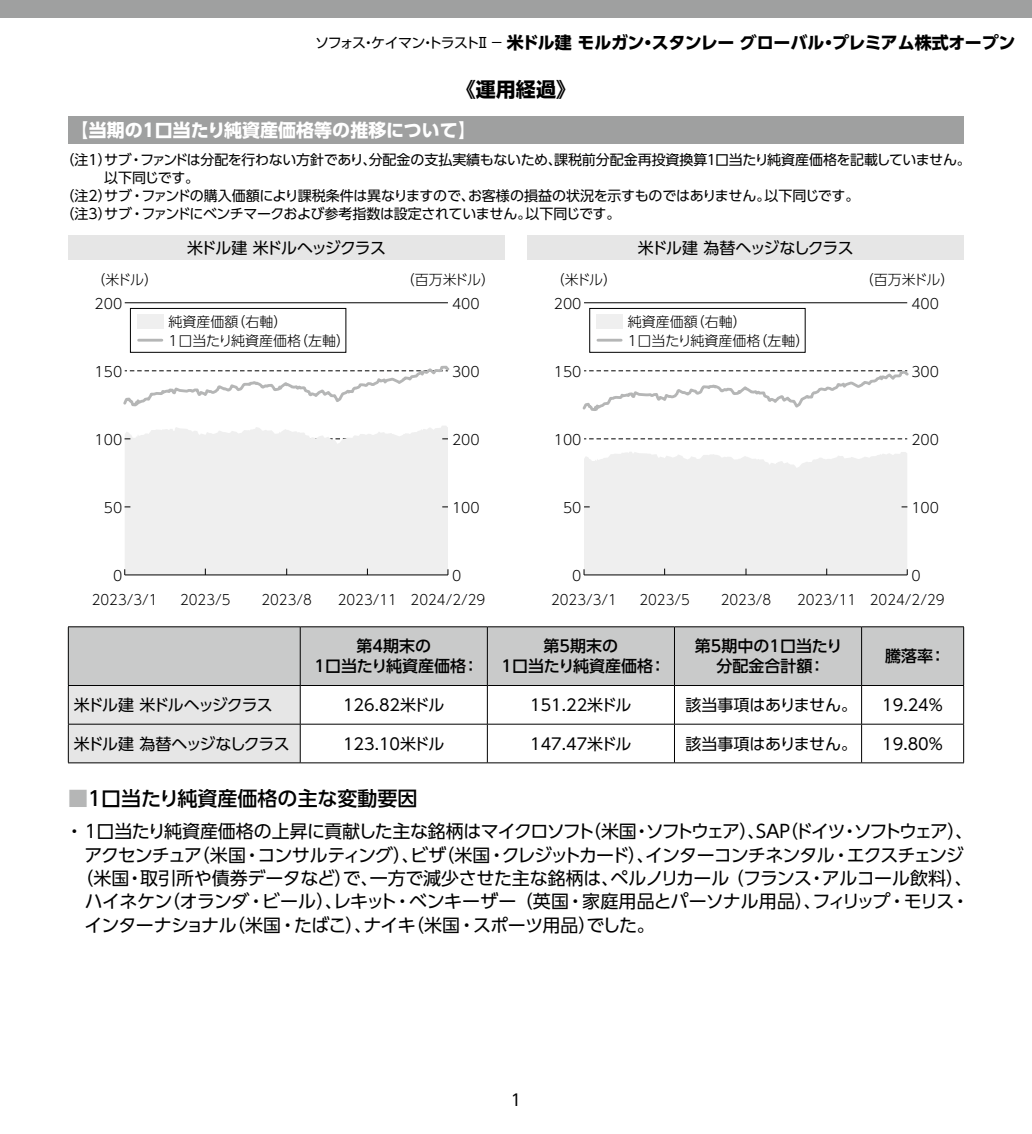
<style>
.page{position:relative;width:1032px;height:1134px;background:#fff}
.page>*{position:absolute;margin:0;border:0;box-sizing:border-box;transform-origin:0 0}
.t1{font:500 20px "UD Shin Go Pro";color:#000}
.t2{font:700 20px "UD Shin Go Pro";color:#000}
.t3{font:18px "UD Shin Go Pro";letter-spacing:-.04em;color:#000}
.t4{font:18px "UD Shin Go Pro";letter-spacing:-.06em;color:#000}
.t5{font:18px "UD Shin Go Pro";letter-spacing:-.015em;color:#000}
.t6{font:700 18px "UD Shin Go Pro";color:#fff}
.t7{font:700 17px "UD Shin Go Pro";letter-spacing:-.02em;color:#000}
.t8{font:500 16px/20px "UD Shin Go Pro";color:#000;text-align:center}
.t9{font:16px "UD Shin Go Pro";color:#000}
.t10{font:16px "UD Shin Go Pro";letter-spacing:-.075em;color:#000}
.t11{font:16px "UD Shin Go Pro";letter-spacing:-.07em;color:#000}
.t12{font:16px "UD Shin Go Pro";letter-spacing:-.015em;color:#000}
.t13{font:16px "UD Shin Go Pro";letter-spacing:-.04em;color:#000}
.t14{font:14px "UD Shin Go Pro";letter-spacing:-.02em;color:#000}
.t15{font:300 14px/18.8px "UD Shin Go Pro";color:#000}
.t16{font:300 14px "UD Shin Go Pro";color:#000;scale:.95 1}
.s1{font-weight:400;font-size:14px}
.s2{color:#b5b6b6}
</style>
<div class="page">
<div style="left:0;top:0;width:1032px;height:17px;background:#9fa0a0"></div>
<div style="left:68px;top:116px;width:896px;height:28px;background:#9fa0a0"></div>
<hr style="left:125px;top:302px;width:323px;height:1px;background:#000">
<div style="left:125px;top:426px;width:323px;height:148px;background:#efefef"></div>
<svg style="left:123px;top:365px;width:327px;height:42px"></svg>
<svg style="left:125px;top:438px;width:323px;height:1px"></svg>
<svg style="left:125px;top:506px;width:323px;height:1px"></svg>
<div style="left:130px;top:308px;width:216px;height:45px;border:1px solid #000"></div>
<div style="left:137px;top:314px;width:26px;height:14px;background:#efefef"></div>
<hr style="left:139px;top:339px;width:23px;height:3px;background:#b5b6b6">
<hr style="left:125px;top:574px;width:323px;height:1px;background:#000">
<svg style="left:584px;top:438px;width:323px;height:1px"></svg>
<hr style="left:584px;top:302px;width:323px;height:1px;background:#000">
<svg style="left:582px;top:370px;width:327px;height:41px"></svg>
<div style="left:589px;top:308px;width:216px;height:45px;border:1px solid #000"></div>
<div style="left:596px;top:314px;width:26px;height:14px;background:#efefef"></div>
<hr style="left:598px;top:339px;width:23px;height:3px;background:#b5b6b6">
<div style="left:583px;top:452px;width:325px;height:123px;background:#efefef"></div>
<hr style="left:584px;top:574px;width:323px;height:1px;background:#000">
<div style="left:68px;top:235px;width:437px;height:25px;background:#e6e6e6"></div>
<div style="left:527px;top:235px;width:437px;height:25px;background:#e6e6e6"></div>
<div style="left:69px;top:627px;width:894px;height:58px;background:#c9caca"></div>
<div style="left:69px;top:686px;width:231px;height:76px;background:#e6e6e6"></div>
<hr style="left:674px;top:686px;width:1px;height:38px;background:#000">
<hr style="left:861px;top:685px;width:103px;height:1px;background:#000">
<hr style="left:861px;top:686px;width:1px;height:38px;background:#000">
<hr style="left:963px;top:686px;width:1px;height:38px;background:#000">
<hr style="left:674px;top:724px;width:1px;height:38px;background:#000">
<hr style="left:861px;top:724px;width:103px;height:1px;background:#000">
<hr style="left:861px;top:724px;width:1px;height:38px;background:#000">
<hr style="left:963px;top:724px;width:1px;height:38px;background:#000">
<hr style="left:861px;top:762px;width:103px;height:1px;background:#000">
<hr style="left:68px;top:626px;width:232px;height:1px;background:#000">
<hr style="left:68px;top:627px;width:1px;height:58px;background:#000">
<hr style="left:300px;top:626px;width:187px;height:1px;background:#000">
<hr style="left:300px;top:627px;width:1px;height:58px;background:#000">
<hr style="left:487px;top:626px;width:187px;height:1px;background:#000">
<hr style="left:487px;top:627px;width:1px;height:58px;background:#000">
<hr style="left:674px;top:626px;width:187px;height:1px;background:#000">
<hr style="left:674px;top:627px;width:1px;height:58px;background:#000">
<hr style="left:861px;top:626px;width:103px;height:1px;background:#000">
<hr style="left:861px;top:627px;width:1px;height:58px;background:#000">
<hr style="left:963px;top:627px;width:1px;height:58px;background:#000">
<hr style="left:68px;top:685px;width:232px;height:1px;background:#000">
<hr style="left:68px;top:686px;width:1px;height:38px;background:#000">
<hr style="left:300px;top:685px;width:187px;height:1px;background:#000">
<hr style="left:300px;top:686px;width:1px;height:38px;background:#000">
<hr style="left:487px;top:685px;width:187px;height:1px;background:#000">
<hr style="left:487px;top:686px;width:1px;height:38px;background:#000">
<hr style="left:674px;top:685px;width:187px;height:1px;background:#000">
<hr style="left:68px;top:724px;width:232px;height:1px;background:#000">
<hr style="left:68px;top:724px;width:1px;height:38px;background:#000">
<hr style="left:300px;top:724px;width:187px;height:1px;background:#000">
<hr style="left:300px;top:724px;width:1px;height:38px;background:#000">
<hr style="left:487px;top:724px;width:187px;height:1px;background:#000">
<hr style="left:487px;top:724px;width:1px;height:38px;background:#000">
<hr style="left:674px;top:724px;width:187px;height:1px;background:#000">
<hr style="left:68px;top:762px;width:232px;height:1px;background:#000">
<hr style="left:300px;top:762px;width:187px;height:1px;background:#000">
<hr style="left:487px;top:762px;width:187px;height:1px;background:#000">
<hr style="left:674px;top:762px;width:187px;height:1px;background:#000">
<p class="t7" style="left:315px;top:29px;width:702px"><span class="s1">ソフォス・ケイマン・トラストⅡ －</span> 米ドル建 モルガン・スタンレー グローバル・プレミアム株式オープン</p>
<h1 class="t2" style="left:456px;top:73px;width:122px">《運用経過》</h1>
<p class="t6" style="left:70px;top:115px;width:407px">【当期の1口当たり純資産価格等の推移について】</p>
<p class="t14" style="left:61px;top:149px;width:912px">（注1）サブ・ファンドは分配を行わない方針であり、分配金の支払実績もないため、課税前分配金再投資換算１口当たり純資産価格を記載していません。</p>
<p class="t14" style="left:104px;top:167px;width:96px">以下同じです。</p>
<p class="t14" style="left:61px;top:185px;width:800px">（注2）サブ・ファンドの購入価額により課税条件は異なりますので、お客様の損益の状況を示すものではありません。以下同じです。</p>
<p class="t14" style="left:61px;top:203px;width:561px">（注3）サブ・ファンドにベンチマークおよび参考指数は設定されていません。以下同じです。</p>
<p class="t11" style="left:187px;top:235px;width:200px">米ドル建 米ドルヘッジクラス</p>
<p class="t10" style="left:638px;top:235px;width:217px">米ドル建 為替ヘッジなしクラス</p>
<p class="t15" style="left:91px;top:270px;width:68px">（米ドル）</p>
<p class="t15" style="left:401px;top:270px;width:96px">（百万米ドル）</p>
<p class="t15" style="left:551px;top:270px;width:68px">（米ドル）</p>
<p class="t15" style="left:860px;top:270px;width:96px">（百万米ドル）</p>
<p class="t15" style="left:95px;top:293px;width:29px">200</p>
<p class="t15" style="left:452px;top:293px;width:29px">400</p>
<p class="t15" style="left:554px;top:293px;width:29px">200</p>
<p class="t15" style="left:911px;top:293px;width:29px">400</p>
<p class="t15" style="left:168px;top:312px;width:183px">純資産価額（右軸）<br>1口当たり純資産価格（左軸）</p>
<p class="t15" style="left:628px;top:312px;width:183px">純資産価額（右軸）<br>1口当たり純資産価格（左軸）</p>
<p class="t15" style="left:95px;top:361px;width:29px">150</p>
<p class="t15" style="left:452px;top:361px;width:29px">300</p>
<p class="t15" style="left:554px;top:361px;width:29px">150</p>
<p class="t15" style="left:911px;top:361px;width:29px">300</p>
<p class="t15" style="left:95px;top:429px;width:29px">100</p>
<p class="t15" style="left:452px;top:429px;width:29px">200</p>
<p class="t15" style="left:554px;top:429px;width:29px">100</p>
<p class="t15" style="left:911px;top:429px;width:29px">200</p>
<p class="t15" style="left:104px;top:497px;width:20px">50</p>
<p class="t15" style="left:452px;top:497px;width:29px">100</p>
<p class="t15" style="left:563px;top:497px;width:20px">50</p>
<p class="t15" style="left:911px;top:497px;width:29px">100</p>
<p class="t15" style="left:113px;top:565px;width:11px">0</p>
<p class="t15" style="left:452px;top:565px;width:11px">0</p>
<p class="t15" style="left:572px;top:565px;width:11px">0</p>
<p class="t15" style="left:911px;top:565px;width:11px">0</p>
<p class="t16" style="left:92px;top:588px;width:71px">2023/3/1</p>
<p class="t16" style="left:180px;top:588px;width:55px">2023/5</p>
<p class="t16" style="left:261px;top:588px;width:55px">2023/8</p>
<p class="t16" style="left:338px;top:588px;width:157px">2023/11 2024/2/29</p>
<p class="t16" style="left:551px;top:588px;width:71px">2023/3/1</p>
<p class="t16" style="left:639px;top:588px;width:55px">2023/5</p>
<p class="t16" style="left:721px;top:588px;width:55px">2023/8</p>
<p class="t16" style="left:797px;top:588px;width:157px">2023/11 2024/2/29</p>
<p class="t8" style="left:314px;top:636px;width:166px">第4期末の<br>1口当たり純資産価格：</p>
<p class="t8" style="left:501px;top:636px;width:166px">第5期末の<br>1口当たり純資産価格：</p>
<p class="t8" style="left:695px;top:636px;width:149px">第5期中の1口当たり分配金合計額：</p>
<p class="t8" style="left:885px;top:646px;width:62px">騰落率：</p>
<p class="t11" style="left:74px;top:692px;width:200px">米ドル建 米ドルヘッジクラス</p>
<p class="t9" style="left:343px;top:692px;width:103px">126.82米ドル</p>
<p class="t9" style="left:530px;top:692px;width:103px">151.22米ドル</p>
<p class="t12" style="left:685px;top:692px;width:173px">該当事項はありません。</p>
<p class="t13" style="left:882px;top:692px;width:63px">19.24％</p>
<p class="t10" style="left:74px;top:730px;width:217px">米ドル建 為替ヘッジなしクラス</p>
<p class="t9" style="left:343px;top:730px;width:103px">123.10米ドル</p>
<p class="t9" style="left:530px;top:730px;width:103px">147.47米ドル</p>
<p class="t12" style="left:685px;top:730px;width:173px">該当事項はありません。</p>
<p class="t13" style="left:882px;top:730px;width:63px">19.80％</p>
<h1 class="t1" style="left:68px;top:782px;width:351px"><span class="s2">■</span>1口当たり純資産価格の主な変動要因</h1>
<p class="t3" style="left:66px;top:817px;width:909px">・ 1口当たり純資産価格の上昇に貢献した主な銘柄はマイクロソフト（米国・ソフトウェア）、SAP（ドイツ・ソフトウェア）、</p>
<p class="t4" style="left:85px;top:840px;width:881px">アクセンチュア（米国・コンサルティング）、ビザ（米国・クレジットカード）、インターコンチネンタル・エクスチェンジ</p>
<p class="t5" style="left:75px;top:863px;width:899px">（米国・取引所や債券データなど）で、一方で減少させた主な銘柄は、ペルノリカール （フランス・アルコール飲料）、</p>
<p class="t3" style="left:85px;top:887px;width:886px">ハイネケン（オランダ・ビール）、レキット・ベンキーザー （英国・家庭用品とパーソナル用品）、フィリップ・モリス・</p>
<p class="t3" style="left:85px;top:910px;width:572px">インターナショナル（米国・たばこ）、ナイキ（米国・スポーツ用品）でした。</p>
<p class="t13" style="left:511px;top:1087px;width:12px">1</p>
</div>
